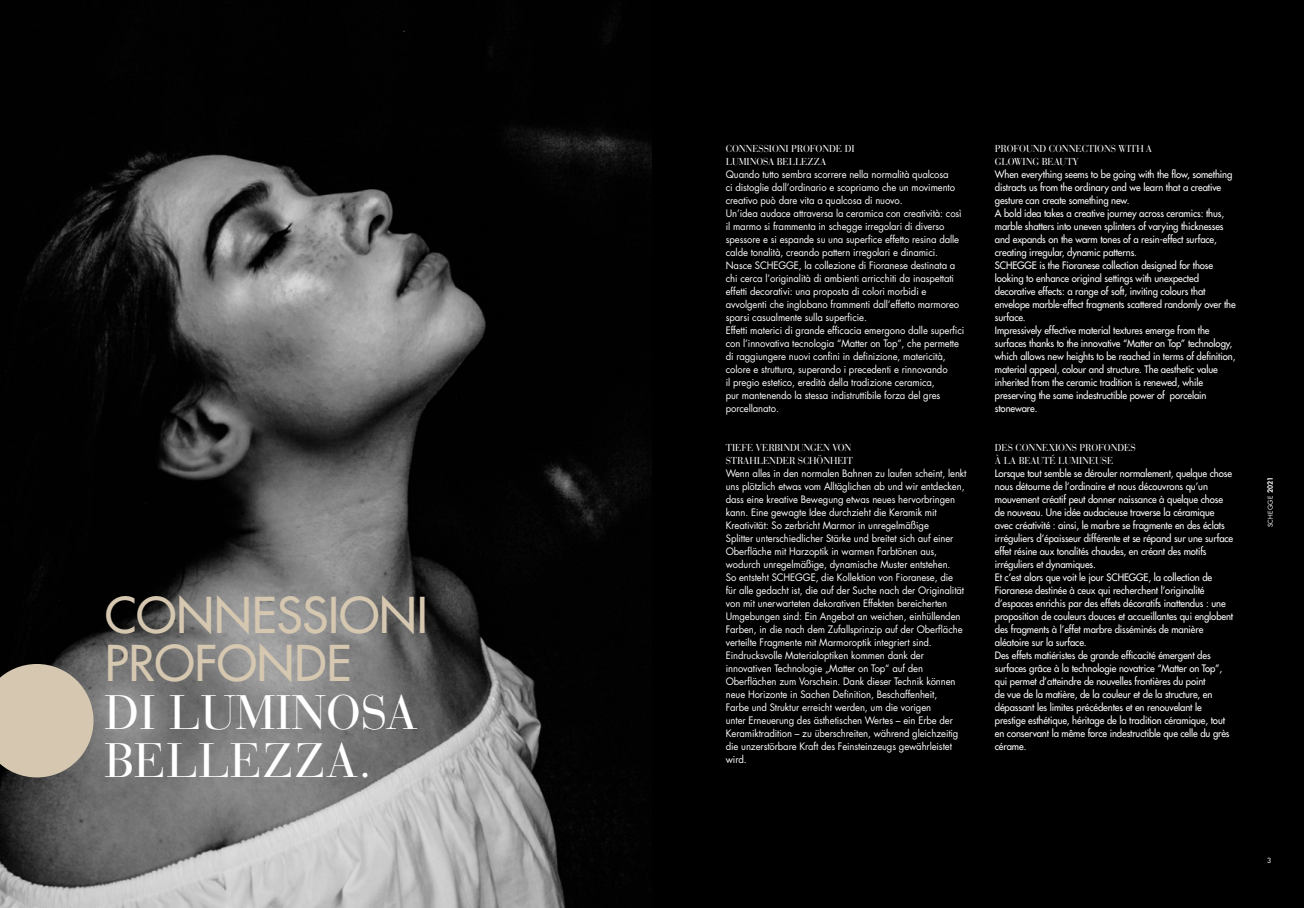
<style>
.page{position:relative;width:1304px;height:908px;background:#fff}
.page>*{position:absolute;margin:0;border:0;box-sizing:border-box;transform-origin:0 0}
.t1{font:500 48px/48px "Futura Std";color:#d5c7b0}
.t2{font:48px/48px "Bauer Bodoni Std";color:#fff}
.t3{font:10px/13px "Futura Std";letter-spacing:-.01em;color:#fff;scale:.95 1}
.t4{font:500 10px/13px "Futura Std";letter-spacing:-.01em;color:#fff;scale:.95 1}
.t5{font:10px/13px "Bauer Bodoni Std";letter-spacing:-.01em;color:#fff;scale:.95 1}
.t6{font:7px "Futura Std";color:#fff}
.t7{font:6.5px "Futura Std";letter-spacing:.025em;color:#fff}
.s1{font-weight:800;font-size:7px}
</style>
<div class="page">
<div style="left:652px;top:0;width:652px;height:907px;background:#000"></div>
<img style="left:0;top:0;width:652px;height:907px">
<svg style="left:0;top:663px;width:94px;height:114px;background:#bfb3a0"></svg>
<h1 class="t1" style="left:105px;top:591px;width:325px">CONNESSIONI<br>PROFONDE</h1>
<h1 class="t2" style="left:105px;top:689px;width:314px">DI LUMINOSA<br>BELLEZZA.</h1>
<p class="t5" style="left:726px;top:142px;width:137px">CONNESSIONI PROFONDE DI<br>LUMINOSA BELLEZZA</p>
<p class="t3" style="left:726px;top:168px;width:253px">Quando tutto sembra scorrere nella normalità qualcosa<br>ci distoglie dall’ordinario e scopriamo che un movimento creativo può dare vita a qualcosa di nuovo.<br>Un’idea audace attraversa la ceramica con creatività: così il marmo si frammenta in schegge irregolari di diverso spessore e si espande su una superfice effetto resina dalle calde tonalità, creando pattern irregolari e dinamici.<br>Nasce SCHEGGE, la collezione di Fioranese destinata a chi cerca l’originalità di ambienti arricchiti da inaspettati effetti decorativi: una proposta di colori morbidi e avvolgenti che inglobano frammenti dall’effetto marmoreo sparsi casualmente sulla superficie.<br>Effetti materici di grande efficacia emergono dalle superfici con l’innovativa tecnologia “Matter on Top”, che permette di raggiungere nuovi confini in definizione, matericità, colore e struttura, superando i precedenti e rinnovando<br>il pregio estetico, eredità della tradizione ceramica,<br>pur mantenendo la stessa indistruttibile forza del gres porcellanato.</p>
<p class="t5" style="left:726px;top:441px;width:135px">TIEFE VERBINDUNGEN VON<br>STRAHLENDER SCHÖNHEIT</p>
<p class="t3" style="left:726px;top:467px;width:255px">Wenn alles in den normalen Bahnen zu laufen scheint, lenkt uns plötzlich etwas vom Alltäglichen ab und wir entdecken, dass eine kreative Bewegung etwas neues hervorbringen kann. Eine gewagte Idee durchzieht die Keramik mit Kreativität: So zerbricht Marmor in unregelmäßige<br>Splitter unterschiedlicher Stärke und breitet sich auf einer Oberfläche mit Harzoptik in warmen Farbtönen aus, wodurch unregelmäßige, dynamische Muster entstehen.<br>So entsteht SCHEGGE, die Kollektion von Fioranese, die<br>für alle gedacht ist, die auf der Suche nach der Originalität von mit unerwarteten dekorativen Effekten bereicherten Umgebungen sind: Ein Angebot an weichen, einhüllenden Farben, in die nach dem Zufallsprinzip auf der Oberfläche verteilte Fragmente mit Marmoroptik integriert sind.<br>Eindrucksvolle Materialoptiken kommen dank der innovativen Technologie „Matter on Top“ auf den Oberflächen zum Vorschein. Dank dieser Technik können neue Horizonte in Sachen Definition, Beschaffenheit,<br>Farbe und Struktur erreicht werden, um die vorigen<br>unter Erneuerung des ästhetischen Wertes – ein Erbe der Keramiktradition – zu überschreiten, während gleichzeitig die unzerstörbare Kraft des Feinsteinzeugs gewährleistet wird.</p>
<p class="t5" style="left:995px;top:142px;width:167px">PROFOUND CONNECTIONS WITH A<br>GLOWING BEAUTY</p>
<p class="t4" style="left:995px;top:168px;width:255px">When everything seems to be going with the flow, something distracts us from the ordinary and we learn that a creative gesture can create something new.<br>A bold idea takes a creative journey across ceramics: thus, marble shatters into uneven splinters of varying thicknesses and expands on the warm tones of a resin-effect surface, creating irregular, dynamic patterns.<br>SCHEGGE is the Fioranese collection designed for those looking to enhance original settings with unexpected decorative effects: a range of soft, inviting colours that envelope marble-effect fragments scattered randomly over the surface.<br>Impressively effective material textures emerge from the surfaces thanks to the innovative “Matter on Top” technology, which allows new heights to be reached in terms of definition, material appeal, colour and structure. The aesthetic value inherited from the ceramic tradition is renewed, while preserving the same indestructible power of porcelain stoneware.</p>
<p class="t5" style="left:995px;top:441px;width:150px">DES CONNEXIONS PROFONDES<br>À LA BEAUTÉ LUMINEUSE</p>
<p class="t4" style="left:995px;top:467px;width:252px">Lorsque tout semble se dérouler normalement, quelque chose nous détourne de l’ordinaire et nous découvrons qu’un mouvement créatif peut donner naissance à quelque chose de nouveau. Une idée audacieuse traverse la céramique avec créativité : ainsi, le marbre se fragmente en des éclats irréguliers d’épaisseur différente et se répand sur une surface effet résine aux tonalités chaudes, en créant des motifs irréguliers et dynamiques.<br>Et c’est alors que voit le jour SCHEGGE, la collection de Fioranese destinée à ceux qui recherchent l’originalité d’espaces enrichis par des effets décoratifs inattendus : une proposition de couleurs douces et accueillantes qui englobent des fragments à l’effet marbre disséminés de manière aléatoire sur la surface.<br>Des effets matiéristes de grande efficacité émergent des surfaces grâce à la technologie novatrice “Matter on Top”, qui permet d’atteindre de nouvelles frontières du point<br>de vue de la matière, de la couleur et de la structure, en dépassant les limites précédentes et en renouvelant le prestige esthétique, héritage de la tradition céramique, tout en conservant la même force indestructible que celle du grès cérame.</p>
<p class="t7" style="left:1266px;top:527px;width:52px;rotate:-90deg">SCHEGGE <span class="s1">2021</span></p>
<p class="t6" style="left:1267px;top:855px;width:6px">3</p>
</div>
